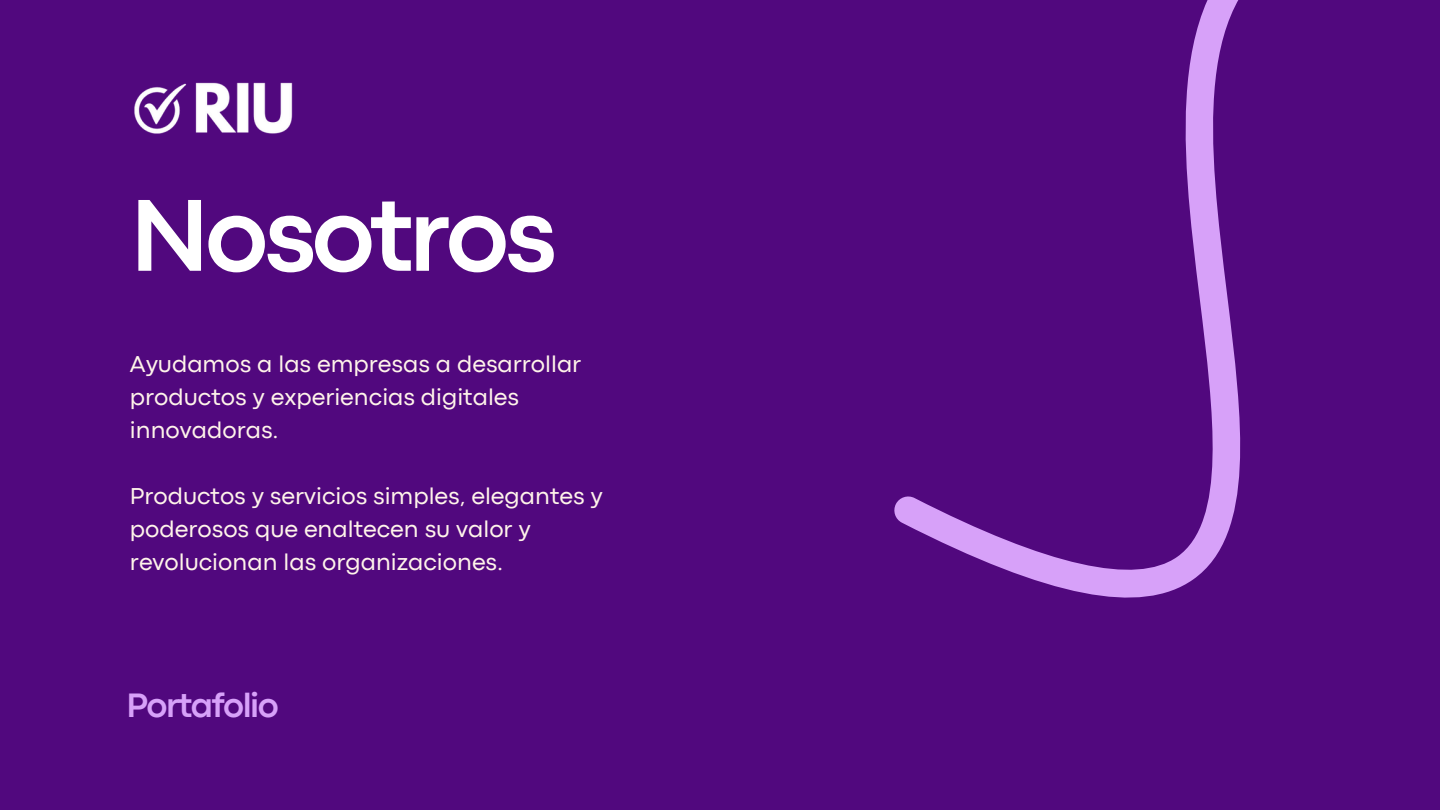
<style>
.page{position:relative;width:1440px;height:810px;background:#51087e}
.page>*{position:absolute;margin:0;border:0;box-sizing:border-box;transform-origin:0 0}
.t1{font:700 106.6px "Codec Pro";letter-spacing:-.04em;color:#fff}
.t2{font:700 35.3px "Codec Pro";letter-spacing:-.045em;color:#d7a1f9}
.t3{font:24px/33px "Codec Pro";color:#fff4ea}
</style>
<div class="page">
<svg style="left:894px;top:0;width:347px;height:598px"></svg>
<img style="left:134px;top:82px;width:159px;height:52px">
<p class="t1" style="left:130px;top:198px;width:428px">Nosotros</p>
<p class="t3" style="left:130px;top:350px;width:453px">Ayudamos a las empresas a desarrollar productos y experiencias digitales innovadoras.</p>
<p class="t3" style="left:130px;top:482px;width:474px">Productos y servicios simples, elegantes y poderosos que enaltecen su valor y revolucionan las organizaciones.</p>
<h1 class="t2" style="left:127px;top:693px;width:154px">Portafolio</h1>
</div>
